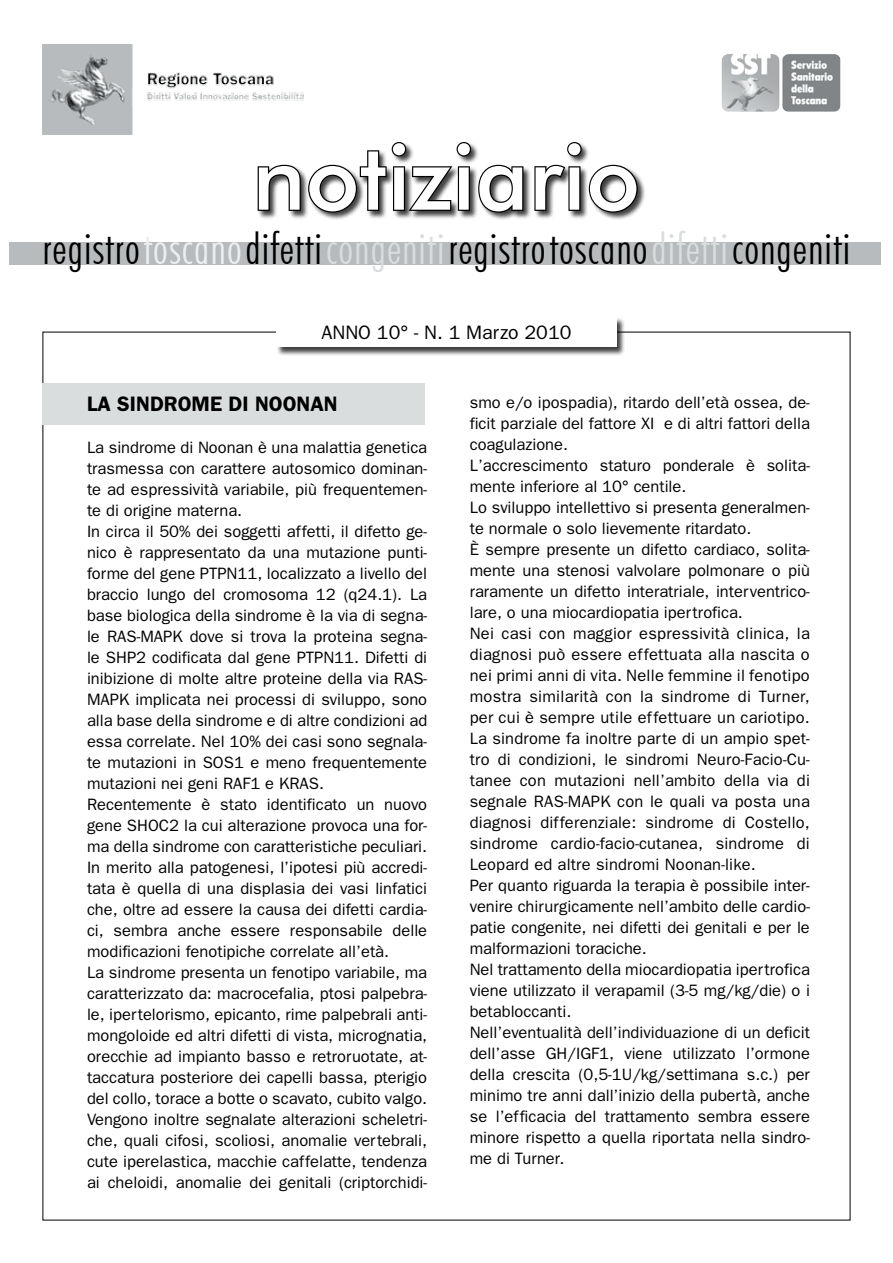
<style>
.page{position:relative;width:893px;height:1263px;background:#fff}
.page>*{position:absolute;margin:0;border:0;box-sizing:border-box;transform-origin:0 0}
.t1{font:500 91.2px "Futura BT";color:#fff}
.t2{font:300 condensed 43.5px "Futura BT";letter-spacing:.025em;color:#000}
.t3{font:600 21px "Franklin Gothic";color:#000}
.t4{font:19.5px "Franklin Gothic";color:#000}
.t5{font:16.5px/21px "Franklin Gothic";color:#000}
.s1{color:#edeeef}
.s2{color:#daddde}
</style>
<div class="page">
<div style="left:9px;top:243px;width:872px;height:22px;background:#b8bbbd"></div>
<div style="left:276px;top:317px;width:349px;height:39px;background:#000;opacity:.75"></div>
<div style="left:276px;top:317px;width:341px;height:30px;background:#fff"></div>
<img style="left:722px;top:54px;width:118px;height:58px">
<div style="left:258px;top:141px;width:388px;height:79px;background:#000;opacity:.75"></div>
<svg style="left:257px;top:141px;width:268px;height:73px"></svg>
<svg style="left:533px;top:141px;width:106px;height:73px"></svg>
<img style="left:43px;top:44px;width:261px;height:90px">
<div style="left:43px;top:384px;width:382px;height:41px;background:#daddde"></div>
<h1 class="t1" style="left:252px;top:122px;width:389px">notiziario</h1>
<h2 class="t2" style="left:43px;top:223px;width:809px">registro<span class="s1">toscano</span>difetti <span class="s2">congeniti</span>registrotoscano<span class="s2">difetti</span>congeniti</h2>
<p class="t4" style="left:322px;top:321px;width:251px">ANNO 10° - N. 1 Marzo 2010</p>
<p class="t3" style="left:87px;top:391px;width:252px">LA SINDROME DI NOONAN</p>
<p class="t5" style="left:87px;top:436px;width:342px">La sindrome di Noonan è una malattia genetica trasmessa con carattere autosomico dominan&shy;te ad espressività variabile, più frequentemen&shy;te di origine materna.<br>In circa il 50% dei soggetti affetti, il difetto ge&shy;nico è rappresentato da una mutazione punti&shy;forme del gene PTPN11, localizzato a livello del braccio lungo del cromosoma 12 (q24.1). La base biologica della sindrome è la via di segna&shy;le RAS-MAPK dove si trova la proteina segna&shy;le SHP2 codificata dal gene PTPN11. Difetti di inibizione di molte altre proteine della via RAS-MAPK implicata nei processi di sviluppo, sono alla base della sindrome e di altre condizioni ad essa correlate. Nel 10% dei casi sono segnala&shy;te mutazioni in SOS1 e meno frequentemente mutazioni nei geni RAF1 e KRAS.<br>Recentemente è stato identificato un nuovo gene SHOC2 la cui alterazione provoca una for&shy;ma della sindrome con caratteristiche peculiari.<br>In merito alla patogenesi, l’ipotesi più accredi&shy;tata è quella di una displasia dei vasi linfatici che, oltre ad essere la causa dei difetti cardia&shy;ci, sembra anche essere responsabile delle modificazioni fenotipiche correlate all’età.<br>La sindrome presenta un fenotipo variabile, ma caratterizzato da: macrocefalia, ptosi palpebra&shy;le, ipertelorismo, epicanto, rime palpebrali anti&shy;mongoloide ed altri difetti di vista, micrognatia, orecchie ad impianto basso e retroruotate, at&shy;taccatura posteriore dei capelli bassa, pterigio del collo, torace a botte o scavato, cubito valgo.<br>Vengono inoltre segnalate alterazioni scheletri&shy;che, quali cifosi, scoliosi, anomalie vertebrali, cute iperelastica, macchie caffelatte, tendenza ai cheloidi, anomalie dei genitali (criptorchidi-</p>
<p class="t5" style="left:470px;top:392px;width:342px">smo e/o ipospadia), ritardo dell’età ossea, de&shy;ficit parziale del fattore XI e di altri fattori della coagulazione.<br>L’accrescimento staturo ponderale è solita&shy;mente inferiore al 10° centile.<br>Lo sviluppo intellettivo si presenta generalmen&shy;te normale o solo lievemente ritardato.<br>È sempre presente un difetto cardiaco, solita&shy;mente una stenosi valvolare polmonare o più raramente un difetto interatriale, interventrico&shy;lare, o una miocardiopatia ipertrofica.<br>Nei casi con maggior espressività clinica, la diagnosi può essere effettuata alla nascita o nei primi anni di vita. Nelle femmine il fenotipo mostra similarità con la sindrome di Turner, per cui è sempre utile effettuare un cariotipo.<br>La sindrome fa inoltre parte di un ampio spet&shy;tro di condizioni, le sindromi Neuro-Facio-Cu&shy;tanee con mutazioni nell’ambito della via di segnale RAS-MAPK con le quali va posta una diagnosi differenziale: sindrome di Costello, sindrome cardio-facio-cutanea, sindrome di Leopard ed altre sindromi Noonan-like.<br>Per quanto riguarda la terapia è possibile inter&shy;venire chirurgicamente nell’ambito delle cardio&shy;patie congenite, nei difetti dei genitali e per le malformazioni toraciche.<br>Nel trattamento della miocardiopatia ipertrofica viene utilizzato il verapamil (3-5 mg/kg/die) o i betabloccanti.<br>Nell’eventualità dell’individuazione di un deficit dell’asse GH/IGF1, viene utilizzato l’ormone della crescita (0,5-1U/kg/settimana s.c.) per minimo tre anni dall’inizio della pubertà, anche se l’efficacia del trattamento sembra essere minore rispetto a quella riportata nella sindro&shy;me di Turner.</p>
</div>
